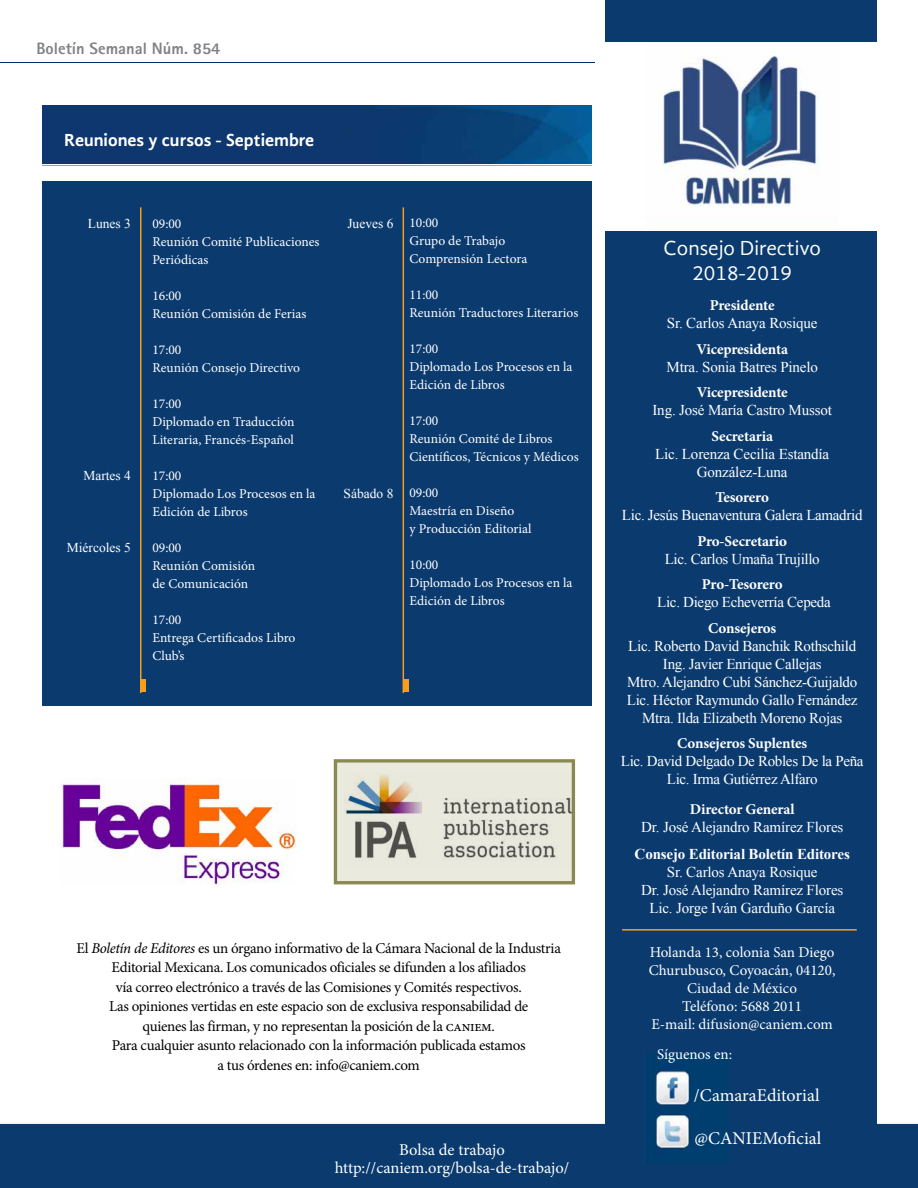
<style>
.page{position:relative;width:918px;height:1188px;background:#fff}
.page>*{position:absolute;margin:0;border:0;box-sizing:border-box;transform-origin:0 0}
.t1{font:21px/25.5px "Gandhi Sans";color:#fff;text-align:center}
.t2{font:18px "Minion Pro";color:#fff}
.t3{font:700 18px "Gandhi Sans";color:#fff}
.t4{font:16.5px/18px "Minion Pro";color:#fff;text-align:center}
.t5{font:800 16.5px "Rotis Sans Serif";color:#808285}
.t6{font:15px/18px "Times New Roman";letter-spacing:-.02em;color:#fff;text-align:center}
.t7{font:15px/19.5px "Minion Pro";letter-spacing:-.03em;color:#000;text-align:center}
.t8{font:700 15px "Minion Pro";letter-spacing:-.015em;color:#fff}
.t9{font:15px/18px "Minion Pro";color:#fff;text-align:center}
.t10{font:700 15px "Times New Roman";letter-spacing:-.01em;color:#fff}
.t11{font:13.5px/18px "Minion Pro";color:#fff}
.t12{font:13.5px "Times New Roman";color:#fff}
.s1{font-style:italic}
</style>
<div class="page">
<hr style="left:0;top:62px;width:918px;height:1px;background:#00295c">
<div style="left:605px;top:0;width:272px;height:1188px;background:#0a3a6e"></div>
<div style="left:0;top:1124px;width:918px;height:64px;background:#0a3a6e"></div>
<div style="left:43px;top:181px;width:549px;height:525px;background:#0a3a6e"></div>
<img style="left:43px;top:106px;width:549px;height:58px">
<hr style="left:140px;top:207px;width:2px;height:486px;background:#f99d1c">
<hr style="left:142px;top:680px;width:4px;height:12px;background:#f99d1c">
<div style="left:595px;top:43px;width:323px;height:188px;background:#fff"></div>
<img style="left:660px;top:56px;width:159px;height:151px">
<img style="left:655px;top:1064px;width:35px;height:92px">
<hr style="left:403px;top:207px;width:1px;height:486px;background:#f99d1c">
<hr style="left:404px;top:680px;width:4px;height:12px;background:#f99d1c">
<hr style="left:622px;top:929px;width:235px;height:2px;background:#f99d1c">
<img style="left:60px;top:778px;width:237px;height:107px">
<div style="left:334px;top:759px;width:241px;height:125px;background:#ebeadf;border:3px solid #8a8951"></div>
<img style="left:344px;top:772px;width:232px;height:97px">
<p class="t5" style="left:36px;top:38px;width:185px">Boletín Semanal Núm. 854</p>
<h2 class="t3" style="left:64px;top:129px;width:252px">Reuniones y cursos - Septiembre</h2>
<p class="t12" style="left:88px;top:214px;width:45px">Lunes 3</p>
<p class="t12" style="left:83px;top:466px;width:49px">Martes 4</p>
<p class="t12" style="left:67px;top:538px;width:66px">Miércoles 5</p>
<p class="t11" style="left:152px;top:215px;width:169px">09:00<br>Reunión Comité Publicaciones<br>Periódicas</p>
<p class="t11" style="left:152px;top:287px;width:155px">16:00<br>Reunión Comisión de Ferias</p>
<p class="t11" style="left:152px;top:341px;width:149px">17:00<br>Reunión Consejo Directivo</p>
<p class="t11" style="left:152px;top:395px;width:144px">17:00<br>Diplomado en Traducción<br>Literaria, Francés-Español</p>
<p class="t11" style="left:152px;top:467px;width:165px">17:00<br>Diplomado Los Procesos en la<br>Edición de Libros</p>
<p class="t11" style="left:152px;top:539px;width:104px">09:00<br>Reunión Comisión de Comunicación</p>
<p class="t11" style="left:152px;top:611px;width:144px">17:00<br>Entrega Certificados Libro<br>Club’s</p>
<p class="t12" style="left:347px;top:214px;width:48px">Jueves 6</p>
<p class="t12" style="left:344px;top:484px;width:51px">Sábado 8</p>
<p class="t11" style="left:409px;top:213px;width:119px">10:00<br>Grupo de Trabajo<br>Comprensión Lectora</p>
<p class="t11" style="left:409px;top:285px;width:170px">11:00<br>Reunión Traductores Literarios</p>
<p class="t11" style="left:409px;top:339px;width:165px">17:00<br>Diplomado Los Procesos en la<br>Edición de Libros</p>
<p class="t11" style="left:409px;top:411px;width:171px">17:00<br>Reunión Comité de Libros<br>Científicos, Técnicos y Médicos</p>
<p class="t11" style="left:409px;top:483px;width:124px">09:00<br>Maestría en Diseño<br>y Producción Editorial</p>
<p class="t11" style="left:409px;top:555px;width:165px">10:00<br>Diplomado Los Procesos en la<br>Edición de Libros</p>
<p class="t7" style="left:77px;top:938px;width:486px">El <span class="s1">Boletín de Editores</span> es un órgano informativo de la Cámara Nacional de la Industria Editorial Mexicana. Los comunicados oficiales se difunden a los afiliados<br>vía correo electrónico a través de las Comisiones y Comités respectivos.<br>Las opiniones vertidas en este espacio son de exclusiva responsabilidad de<br>quienes las firman, y no representan la posición de la caniem.<br>Para cualquier asunto relacionado con la información publicada estamos<br>a tus órdenes en: info@caniem.com</p>
<p class="t4" style="left:335px;top:1141px;width:236px">Bolsa de trabajo http://caniem.org/bolsa-de-trabajo/</p>
<h1 class="t1" style="left:664px;top:235px;width:159px">Consejo Directivo<br>2018-2019</h1>
<p class="t8" style="left:710px;top:295px;width:66px">Presidente</p>
<p class="t6" style="left:667px;top:314px;width:152px">Sr. Carlos Anaya Rosique</p>
<p class="t8" style="left:696px;top:338px;width:93px">Vicepresidenta</p>
<p class="t6" style="left:667px;top:357px;width:153px">Mtra. Sonia Batres Pinelo</p>
<p class="t8" style="left:697px;top:382px;width:93px">Vicepresidente</p>
<p class="t6" style="left:652px;top:401px;width:181px">Ing. José María Castro Mussot</p>
<p class="t8" style="left:711px;top:425px;width:63px">Secretaria</p>
<p class="t6" style="left:655px;top:444px;width:176px">Lic. Lorenza Cecilia Estandía<br>González-Luna</p>
<p class="t8" style="left:716px;top:487px;width:55px">Tesorero</p>
<p class="t6" style="left:622px;top:506px;width:242px">Lic. Jesús Buenaventura Galera Lamadrid</p>
<p class="t8" style="left:697px;top:530px;width:91px">Pro-Secretario</p>
<p class="t6" style="left:665px;top:549px;width:157px">Lic. Carlos Umaña Trujillo</p>
<p class="t8" style="left:702px;top:574px;width:82px">Pro-Tesorero</p>
<p class="t6" style="left:657px;top:593px;width:175px">Lic. Diego Echeverría Cepeda</p>
<p class="t8" style="left:708px;top:617px;width:70px">Consejeros</p>
<p class="t6" style="left:627px;top:636px;width:232px">Lic. Roberto David Banchik Rothschild Ing. Javier Enrique Callejas<br>Mtro. Alejandro Cubí Sánchez-Guijaldo Lic. Héctor Raymundo Gallo Fernández Mtra. Ilda Elizabeth Moreno Rojas</p>
<p class="t8" style="left:677px;top:733px;width:132px">Consejeros Suplentes</p>
<p class="t6" style="left:621px;top:752px;width:244px">Lic. David Delgado De Robles De la Peña<br>Lic. Irma Gutiérrez Alfaro</p>
<p class="t8" style="left:690px;top:799px;width:106px">Director General</p>
<p class="t6" style="left:641px;top:818px;width:204px">Dr. José Alejandro Ramírez Flores</p>
<p class="t10" style="left:635px;top:844px;width:217px">Consejo Editorial Boletín Editores</p>
<p class="t6" style="left:641px;top:863px;width:204px">Sr. Carlos Anaya Rosique<br>Dr. José Alejandro Ramírez Flores<br>Lic. Jorge Iván Garduño García</p>
<p class="t9" style="left:649px;top:944px;width:188px">Holanda 13, colonia San Diego<br>Churubusco, Coyoacán, 04120,<br>Ciudad de México<br>Teléfono: 5688 2011<br>E-mail: difusion@caniem.com</p>
<p class="t9" style="left:657px;top:1045px;width:77px">Síguenos en:</p>
<h2 class="t2" style="left:694px;top:1083px;width:127px">/CamaraEditorial</h2>
<h2 class="t2" style="left:695px;top:1126px;width:128px">@CANIEMoficial</h2>
</div>
